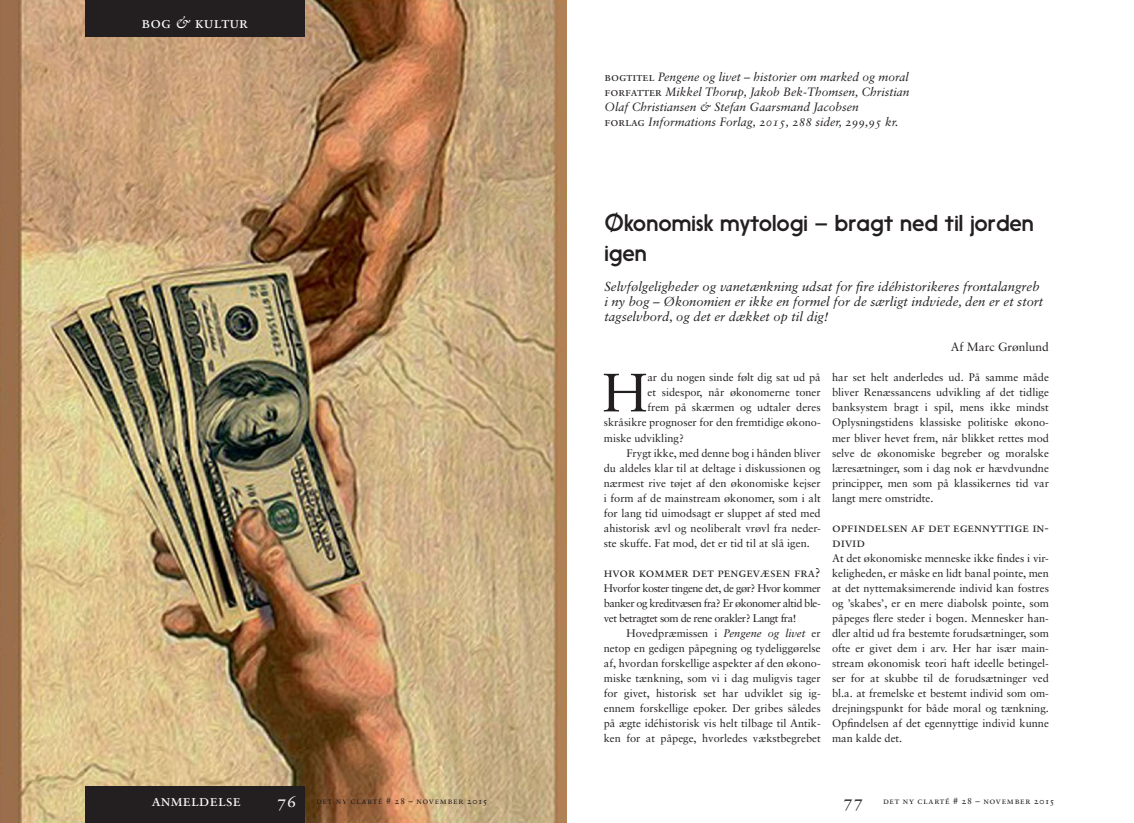
<style>
.page{position:relative;width:1134px;height:823px;background:#fff}
.page>*{position:absolute;margin:0;border:0;box-sizing:border-box;transform-origin:0 0}
.t1{font:54px "Sabon";color:#231f20}
.t2{font:23px/30px "Nanami";color:#231f20}
.t3{font:16px "Sabon Roman SC";color:#fff}
.t4{font:13px/15px "Sabon Italic Os F";color:#231f20}
.t5{font:13px/15px "Sabon Roman SC";color:#231f20}
.t6{font:12px/15px "Sabon Italic Os F";color:#231f20}
.t7{font:12px "Sabon";color:#231f20}
.t8{font:11px/15px "Sabon";color:#231f20;text-align:justify}
.t9{font:9px "Sabon Roman SC";letter-spacing:.075em;color:#231f20}
.s1{font-family:"Sabon Italic Os F"}
.s2{font-size:17px;color:#fff}
.s3{font-family:"Sabon Roman SC"}
.s4{font-size:17px}
</style>
<div class="page">
<img style="left:0;top:0;width:567px;height:822px">
<div style="left:85px;top:0;width:220px;height:36px;background:#231f20"></div>
<div style="left:85px;top:786px;width:220px;height:36px;background:#231f20"></div>
<h3 class="t3" style="left:142px;top:13px;width:108px">bog <span class="s1">&amp;</span> kultur</h3>
<h3 class="t3" style="left:152px;top:790px;width:90px">anmeldelse</h3>
<p class="t9" style="left:277px;top:795px;width:212px"><span class="s2">76</span> det ny clarté # 28 – november 2015</p>
<p class="t6" style="left:604px;top:69px;width:307px"><span class="s3">bogtitel</span> Pengene og livet – historier om marked og moral <span class="s3">forfatter</span> Mikkel Thorup, Jakob Bek-Thomsen, Christian Olaf Christiansen &amp; Stefan Gaarsmand Jacobsen<br><span class="s3">forlag</span> Informations Forlag, 2015, 288 sider, 299,95 kr.</p>
<h2 class="t2" style="left:604px;top:208px;width:431px">Økonomisk mytologi – bragt ned til jorden igen</h2>
<p class="t4" style="left:604px;top:279px;width:440px">Selvfølgeligheder og vanetænkning udsat for fire idéhistorikeres frontalangreb i ny bog – Økonomien er ikke en formel for de særligt indviede, den er et stort tagselvbord, og det er dækket op til dig!</p>
<p class="t7" style="left:951px;top:340px;width:100px">Af Marc Grønlund</p>
<h1 class="t1" style="left:602px;top:360px;width:47px">H</h1>
<p class="t8" style="left:647px;top:370px;width:175px">ar du nogen sinde følt dig sat ud på</p>
<p class="t8" style="left:832px;top:370px;width:218px">har set helt anderledes ud. På samme måde bliver Renæssancens udvikling af det tidlige banksystem bragt i spil, mens ikke mindst Oplysningstidens klassiske politiske økono&shy;mer bliver hevet frem, når blikket rettes mod selve de økonomiske begreber og moralske læresætninger, som i dag nok er hævdvundne principper, men som på klassikernes tid var langt mere omstridte.</p>
<p class="t5" style="left:832px;top:519px;width:218px">opfindelsen af det egennyttige in&shy;divid</p>
<p class="t8" style="left:832px;top:550px;width:218px">At det økonomiske menneske ikke findes i vir&shy;keligheden, er måske en lidt banal pointe, men at det nyttemaksimerende individ kan fostres og ’skabes’, er en mere diabolsk pointe, som påpeges flere steder i bogen. Mennesker han&shy;dler altid ud fra bestemte forudsætninger, som ofte er givet dem i arv. Her har især main&shy;stream økonomisk teori haft ideelle betingel&shy;ser for at skubbe til de forudsætninger ved bl.a. at fremelske et bestemt individ som om&shy;drejningspunkt for både moral og tænkning.<br>Opfindelsen af det egennyttige individ kunne man kalde det.</p>
<p class="t8" style="left:647px;top:385px;width:175px">et sidespor, når økonomerne toner</p>
<p class="t8" style="left:647px;top:400px;width:175px">frem på skærmen og udtaler deres</p>
<p class="t8" style="left:604px;top:415px;width:218px">skråsikre prognoser for den fremtidige økono-</p>
<p class="t8" style="left:604px;top:430px;width:82px">miske udvikling?</p>
<p class="t8" style="left:626px;top:445px;width:196px">Frygt ikke, med denne bog i hånden bliver</p>
<p class="t8" style="left:604px;top:460px;width:218px">du aldeles klar til at deltage i diskussionen og</p>
<p class="t8" style="left:604px;top:475px;width:218px">nærmest rive tøjet af den økonomiske kejser</p>
<p class="t8" style="left:604px;top:490px;width:218px">i form af de mainstream økonomer, som i alt</p>
<p class="t8" style="left:604px;top:505px;width:218px">for lang tid uimodsagt er sluppet af sted med</p>
<p class="t8" style="left:604px;top:520px;width:218px">ahistorisk ævl og neoliberalt vrøvl fra neder-</p>
<p class="t8" style="left:604px;top:535px;width:207px">ste skuffe. Fat mod, det er tid til at slå igen.</p>
<p class="t5" style="left:604px;top:564px;width:218px">hvor kommer det pengevæsen fra?</p>
<p class="t8" style="left:604px;top:580px;width:218px">Hvorfor koster tingene det, de gør? Hvor kommer banker og kreditvæsen fra? Er økonomer altid ble&shy;vet betragtet som de rene orakler? Langt fra!</p>
<p class="t8" style="left:604px;top:625px;width:218px;text-indent:23px">Hovedpræmissen i <span class="s1">Pengene og livet</span> er netop en gedigen påpegning og tydeliggørelse af, hvordan forskellige aspekter af den økono&shy;miske tænkning, som vi i dag muligvis tager for givet, historisk set har udviklet sig ig&shy;ennem forskellige epoker. Der gribes således på ægte idéhistorisk vis helt tilbage til Antik&shy;ken for at påpege, hvorledes vækstbegrebet</p>
<p class="t9" style="left:844px;top:795px;width:212px"><span class="s4">77</span> det ny clarté # 28 – november 2015</p>
</div>
